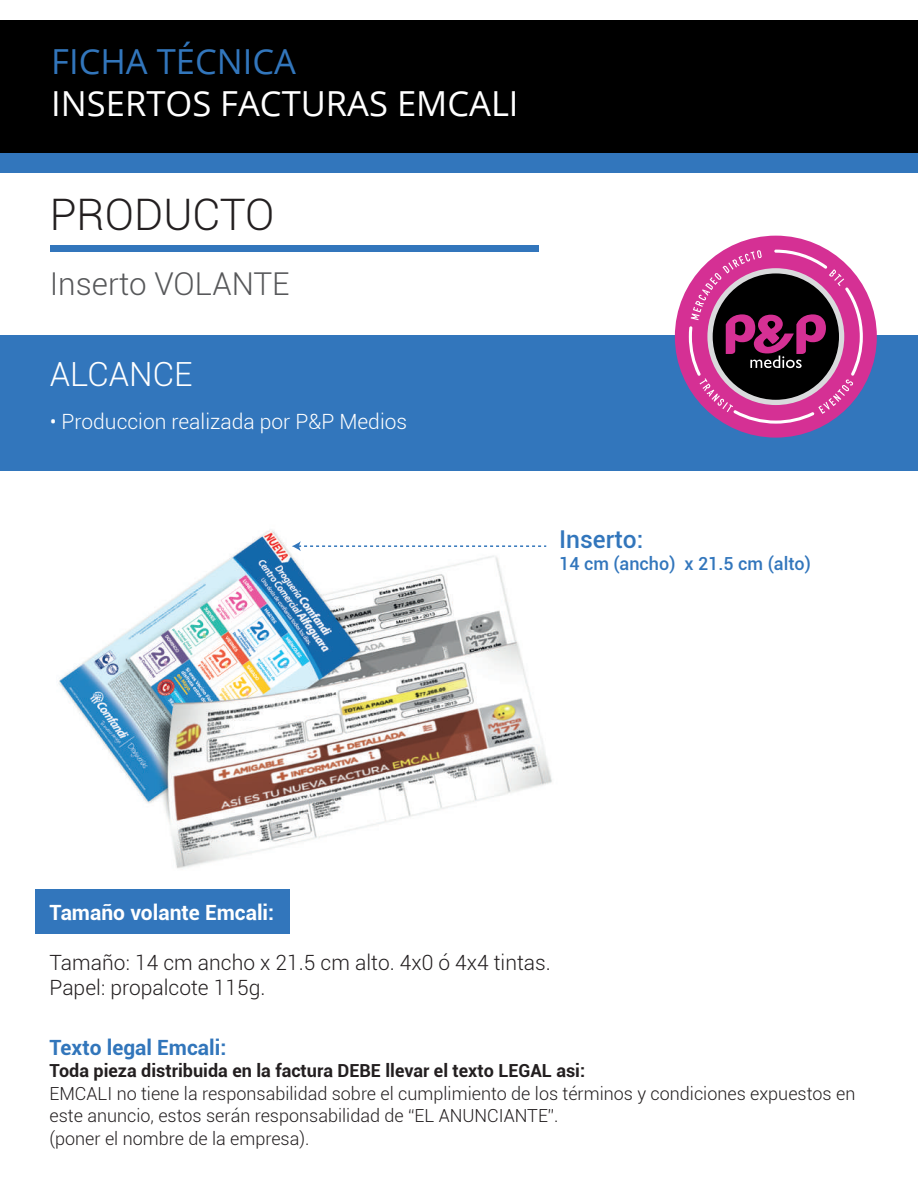
<style>
.page{position:relative;width:918px;height:1188px;background:#fff}
.page>*{position:absolute;margin:0;border:0;box-sizing:border-box;transform-origin:0 0}
.t1{font:300 43.5px "Roboto";color:#231f20}
.t2{font:34.5px "Open Sans";color:#fff}
.t3{font:34.5px "Open Sans";color:#3276bc}
.t4{font:300 33.3px "Roboto";color:#fff}
.t5{font:300 31.5px "Roboto";color:#57585a}
.t6{font:500 24.6px "Roboto";color:#3276bc}
.t7{font:300 21px/25.2px "Roboto";color:#231f20}
.t8{font:300 21px "Roboto";color:#fff}
.t9{font:700 21px "Roboto";color:#fff}
.t10{font:700 21px "Roboto";color:#3276bb}
.t11{font:300 18px/22.5px "Roboto";color:#231f20}
.t12{font:700 18px "Roboto";color:#231f20}
.t13{font:500 18px "Roboto";color:#3276bc}
</style>
<div class="page">
<div style="left:1px;top:335px;width:917px;height:135px;background:#3276bc"></div>
<img style="left:59px;top:530px;width:493px;height:339px">
<div style="left:36px;top:890px;width:254px;height:44px;background:#3276bc"></div>
<div style="left:1px;top:20px;width:917px;height:144px;background:#000"></div>
<div style="left:1px;top:153px;width:917px;height:20px;background:#3276bc"></div>
<div style="left:50px;top:245px;width:489px;height:6px;background:#3276bc"></div>
<svg style="left:292px;top:541px;width:254px;height:10px"></svg>
<div style="left:675px;top:236px;width:202px;height:202px;background:#d53094;border-radius:50%"></div>
<svg style="left:689px;top:250px;width:174px;height:174px"></svg>
<h2 class="t3" style="left:51px;top:38px;width:246px">FICHA TÉCNICA</h2>
<h2 class="t2" style="left:51px;top:79px;width:469px">INSERTOS FACTURAS EMCALI</h2>
<h1 class="t1" style="left:50px;top:184px;width:226px">PRODUCTO</h1>
<h3 class="t5" style="left:50px;top:262px;width:241px">Inserto VOLANTE</h3>
<h3 class="t4" style="left:50px;top:352px;width:144px">ALCANCE</h3>
<p class="t8" style="left:50px;top:407px;width:359px">• Produccion realizada por P&amp;P Medios</p>
<h3 class="t6" style="left:559px;top:522px;width:86px">Inserto:</h3>
<p class="t13" style="left:559px;top:551px;width:253px">14 cm (ancho) x 21.5 cm (alto)</p>
<p class="t9" style="left:50px;top:898px;width:226px">Tamaño volante Emcali:</p>
<p class="t7" style="left:50px;top:950px;width:503px">Tamaño: 14 cm ancho x 21.5 cm alto. 4x0 ó 4x4 tintas.<br>Papel: propalcote 115g.</p>
<p class="t10" style="left:50px;top:1032px;width:178px">Texto legal Emcali:</p>
<p class="t12" style="left:50px;top:1058px;width:537px">Toda pieza distribuida en la factura DEBE llevar el texto LEGAL asi:</p>
<p class="t11" style="left:50px;top:1081px;width:807px">EMCALI no tiene la responsabilidad sobre el cumplimiento de los términos y condiciones expuestos en este anuncio, estos serán responsabilidad de “EL ANUNCIANTE”.<br>(poner el nombre de la empresa).</p>
</div>
